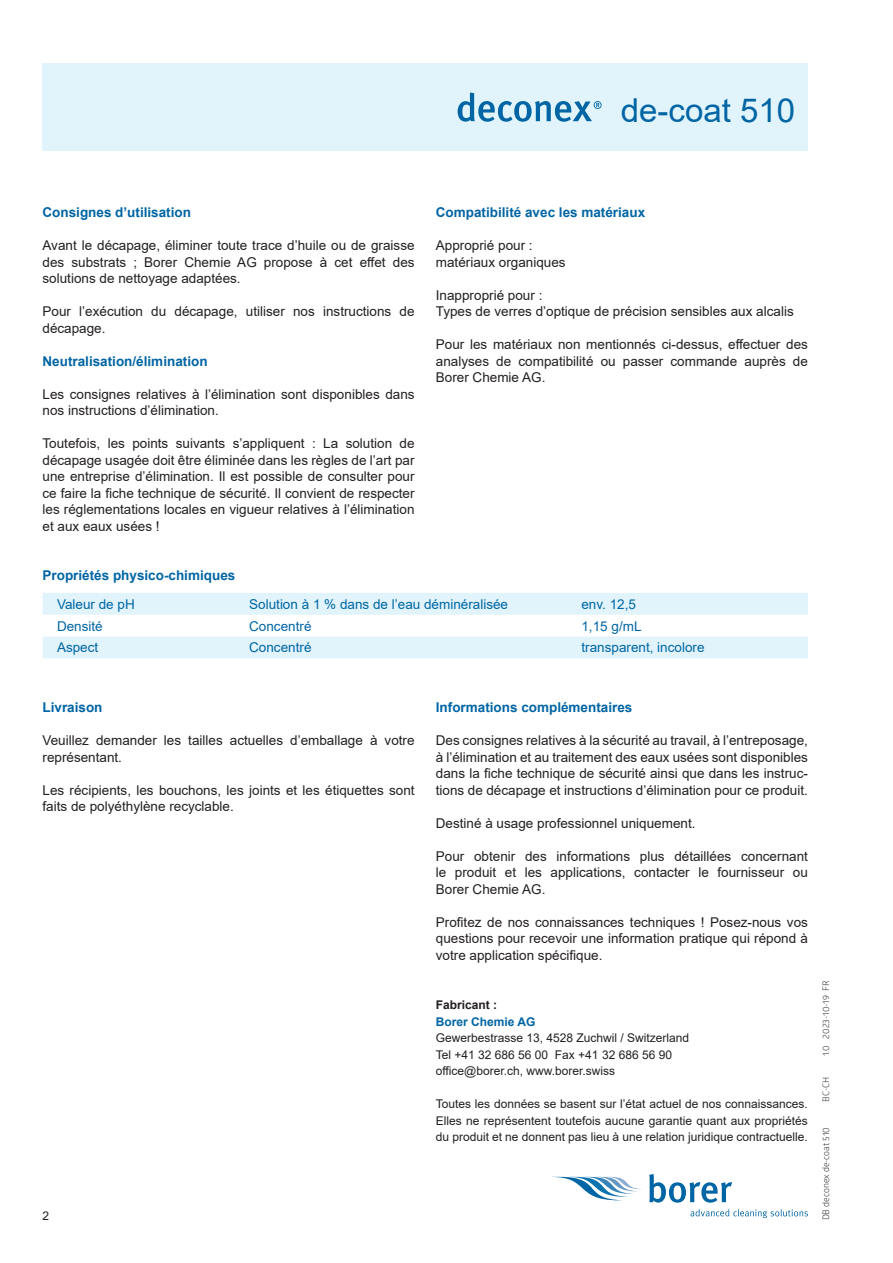
<style>
.page{position:relative;width:893px;height:1263px;background:#fff}
.page>*{position:absolute;margin:0;border:0;box-sizing:border-box;transform-origin:0 0}
.t1{font:33px "Arial";color:#0065a4}
.t2{font:13.5px/16.5px "Arial";color:#231f20}
.t3{font:700 13.5px "Arial";color:#0065a4}
.t4{font:13.5px "Arial";color:#0065a4}
.t5{font:12px/16.5px "Arial";color:#231f20}
.t6{font:700 12px "Arial";color:#0065a4}
.t7{font:700 12px "Arial";color:#231f20}
.t8{font:9px "Glober";color:#231f20}
</style>
<div class="page">
<svg style="left:556px;top:1177px;width:86px;height:23px"></svg>
<svg style="left:649px;top:1174px;width:83px;height:29px"></svg>
<svg style="left:690px;top:1209px;width:118px;height:9px"></svg>
<div style="left:43px;top:64px;width:765px;height:87px;background:#e1f4fc"></div>
<svg style="left:458px;top:93px;width:144px;height:29px"></svg>
<svg style="left:43px;top:593px;width:765px;height:65px;fill:#e1f4fc"></svg>
<h1 class="t1" style="left:621px;top:88px;width:176px">de-coat 510</h1>
<p class="t3" style="left:43px;top:203px;width:150px">Consignes d’utilisation</p>
<p class="t2" style="left:43px;top:237px;width:374px;text-align:justify">Avant le décapage, éliminer toute trace d’huile ou de graisse des substrats ; Borer Chemie AG propose à cet effet des solutions de nettoyage adaptées.</p>
<p class="t2" style="left:43px;top:303px;width:374px">Pour l’exécution du décapage, utiliser nos instructions de décapage.</p>
<p class="t3" style="left:43px;top:351px;width:167px">Neutralisation/élimination</p>
<p class="t2" style="left:43px;top:385px;width:374px">Les consignes relatives à l’élimination sont disponibles dans nos instructions d’élimination.</p>
<p class="t2" style="left:43px;top:435px;width:374px;text-align:justify">Toutefois, les points suivants s’appliquent : La solution de décapage usagée doit être éliminée dans les règles de l’art par une entreprise d’élimination. Il est possible de consulter pour ce faire la fiche technique de sécurité. Il convient de respecter les réglementations locales en vigueur relatives à l’élimination et aux eaux usées !</p>
<p class="t3" style="left:436px;top:203px;width:211px">Compatibilité avec les matériaux</p>
<p class="t2" style="left:436px;top:237px;width:131px">Approprié pour : matériaux organiques</p>
<p class="t2" style="left:436px;top:286px;width:359px">Inapproprié pour :<br>Types de verres d’optique de précision sensibles aux alcalis</p>
<p class="t2" style="left:436px;top:336px;width:374px;text-align:justify">Pour les matériaux non mentionnés ci-dessus, effectuer des analyses de compatibilité ou passer commande auprès de Borer Chemie AG.</p>
<p class="t3" style="left:43px;top:566px;width:194px">Propriétés physico-chimiques</p>
<p class="t4" style="left:57px;top:595px;width:79px">Valeur de pH</p>
<p class="t4" style="left:249px;top:595px;width:260px">Solution à 1 % dans de l’eau déminéralisée</p>
<p class="t4" style="left:581px;top:595px;width:56px">env. 12,5</p>
<p class="t4" style="left:57px;top:616px;width:47px">Densité</p>
<p class="t4" style="left:249px;top:616px;width:64px">Concentré</p>
<p class="t4" style="left:581px;top:616px;width:62px">1,15 g/mL</p>
<p class="t4" style="left:57px;top:638px;width:43px">Aspect</p>
<p class="t4" style="left:249px;top:638px;width:64px">Concentré</p>
<p class="t4" style="left:581px;top:638px;width:125px">transparent, incolore</p>
<p class="t3" style="left:43px;top:698px;width:62px">Livraison</p>
<p class="t2" style="left:43px;top:732px;width:374px">Veuillez demander les tailles actuelles d’emballage à votre représentant.</p>
<p class="t2" style="left:43px;top:781px;width:374px">Les récipients, les bouchons, les joints et les étiquettes sont faits de polyéthylène recyclable.</p>
<p class="t5" style="left:43px;top:1208px;width:8px">2</p>
<p class="t3" style="left:436px;top:698px;width:198px">Informations complémentaires</p>
<p class="t2" style="left:436px;top:732px;width:374px;text-align:justify">Des consignes relatives à la sécurité au travail, à l’entreposage, à l’élimination et au traitement des eaux usées sont disponibles dans la fiche technique de sécurité ainsi que dans les instruc&shy;tions de décapage et instructions d’élimination pour ce produit.</p>
<p class="t2" style="left:436px;top:814px;width:261px">Destiné à usage professionnel uniquement.</p>
<p class="t2" style="left:436px;top:847px;width:374px;text-align:justify">Pour obtenir des informations plus détaillées concernant le produit et les applications, contacter le fournisseur ou Borer Chemie AG.</p>
<p class="t2" style="left:436px;top:913px;width:374px;text-align:justify">Profitez de nos connaissances techniques ! Posez-nous vos questions pour recevoir une information pratique qui répond à votre application spécifique.</p>
<p class="t7" style="left:436px;top:996px;width:63px">Fabricant :</p>
<p class="t6" style="left:436px;top:1013px;width:101px">Borer Chemie AG</p>
<p class="t5" style="left:436px;top:1029px;width:255px">Gewerbestrasse 13, 4528 Zuchwil / Switzerland<br>Tel +41 32 686 56 00 Fax +41 32 686 56 90 office@borer.ch, www.borer.swiss</p>
<p class="t5" style="left:436px;top:1095px;width:374px;text-align:justify">Toutes les données se basent sur l’état actuel de nos connaissances.<br>Elles ne représentent toutefois aucune garantie quant aux propriétés du produit et ne donnent pas lieu à une relation juridique contractuelle.</p>
<p class="t8" style="left:820px;top:1056px;width:77px;rotate:-90deg">1.0 2023-10-19 FR</p>
<p class="t8" style="left:820px;top:1101px;width:26px;rotate:-90deg">BC-CH</p>
<p class="t8" style="left:820px;top:1220px;width:95px;rotate:-90deg">DB deconex de-coat 510</p>
</div>
